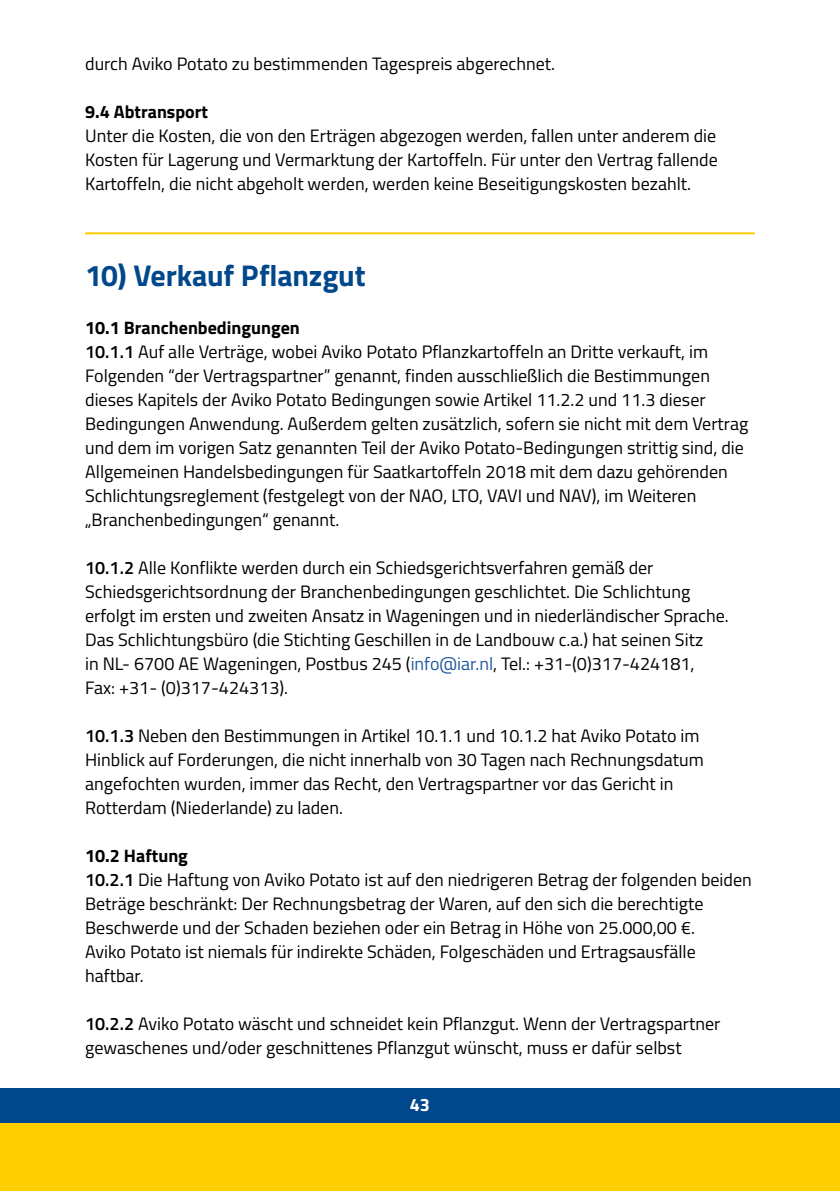
<style>
.page{position:relative;width:840px;height:1191px;background:#fff}
.page>*{position:absolute;margin:0;border:0;box-sizing:border-box;transform-origin:0 0}
.t1{font:700 30px "Titillium";letter-spacing:-.005em;color:#00488b}
.t2{font:18px/24px "Titillium";color:#000}
.t3{font:700 18px "Titillium";color:#000}
.t4{font:700 18px "Titillium";color:#fff}
.s1{font-weight:700}
.s2{font-weight:600}
.s3{color:#245a9c}
</style>
<div class="page">
<div style="left:0;top:1095px;width:839px;height:96px;background:#ffce00"></div>
<div style="left:0;top:1089px;width:839px;height:34px;background:#00488b"></div>
<hr style="left:85px;top:232px;width:669px;height:2px;background:#ffce00">
<p class="t2" style="left:85px;top:51px;width:471px">durch Aviko Potato zu bestimmenden Tagespreis abgerechnet.</p>
<p class="t3" style="left:85px;top:98px;width:124px">9.4 Abtransport</p>
<p class="t2" style="left:85px;top:123px;width:633px;text-align:justify">Unter die Kosten, die von den Erträgen abgezogen werden, fallen unter anderem die Kosten für Lagerung und Vermarktung der Kartoffeln. Für unter den Vertrag fallende Kartoffeln, die nicht abgeholt werden, werden keine Beseitigungskosten bezahlt.</p>
<h1 class="t1" style="left:85px;top:253px;width:282px">10) Verkauf Pflanzgut</h1>
<p class="t2" style="left:85px;top:315px;width:664px"><span class="s1">10.1 Branchenbedingungen<br></span><span class="s2">10.1.1</span> Auf alle Verträge, wobei Aviko Potato Pflanzkartoffeln an Dritte verkauft, im Folgenden “der Vertragspartner” genannt, finden ausschließlich die Bestimmungen dieses Kapitels der Aviko Potato Bedingungen sowie Artikel 11.2.2 und 11.3 dieser Bedingungen Anwendung. Außerdem gelten zusätzlich, sofern sie nicht mit dem Vertrag und dem im vorigen Satz genannten Teil der Aviko Potato-Bedingungen strittig sind, die Allgemeinen Handelsbedingungen für Saatkartoffeln 2018 mit dem dazu gehörenden Schlichtungsreglement (festgelegt von der NAO, LTO, VAVI und NAV), im Weiteren „Branchenbedingungen“ genannt.</p>
<p class="t2" style="left:85px;top:555px;width:644px"><span class="s2">10.1.2</span> Alle Konflikte werden durch ein Schiedsgerichtsverfahren gemäß der Schiedsgerichtsordnung der Branchenbedingungen geschlichtet. Die Schlichtung erfolgt im ersten und zweiten Ansatz in Wageningen und in niederländischer Sprache.<br>Das Schlichtungsbüro (die Stichting Geschillen in de Landbouw c.a.) hat seinen Sitz<br>in NL- 6700 AE Wageningen, Postbus 245 (<span class="s3">info@iar.nl</span>, Tel.: +31-(0)317-424181, Fax: +31- (0)317-424313).</p>
<p class="t2" style="left:85px;top:723px;width:619px"><span class="s2">10.1.3</span> Neben den Bestimmungen in Artikel 10.1.1 und 10.1.2 hat Aviko Potato im Hinblick auf Forderungen, die nicht innerhalb von 30 Tagen nach Rechnungsdatum angefochten wurden, immer das Recht, den Vertragspartner vor das Gericht in Rotterdam (Niederlande) zu laden.</p>
<p class="t2" style="left:85px;top:843px;width:667px"><span class="s1">10.2 Haftung<br></span><span class="s2">10.2.1</span> Die Haftung von Aviko Potato ist auf den niedrigeren Betrag der folgenden beiden Beträge beschränkt: Der Rechnungsbetrag der Waren, auf den sich die berechtigte Beschwerde und der Schaden beziehen oder ein Betrag in Höhe von 25.000,00 €.<br>Aviko Potato ist niemals für indirekte Schäden, Folgeschäden und Ertragsausfälle haftbar.</p>
<p class="t2" style="left:85px;top:1011px;width:636px"><span class="s2">10.2.2</span> Aviko Potato wäscht und schneidet kein Pflanzgut. Wenn der Vertragspartner gewaschenes und/oder geschnittenes Pflanzgut wünscht, muss er dafür selbst</p>
<p class="t4" style="left:409px;top:1091px;width:22px">43</p>
</div>
